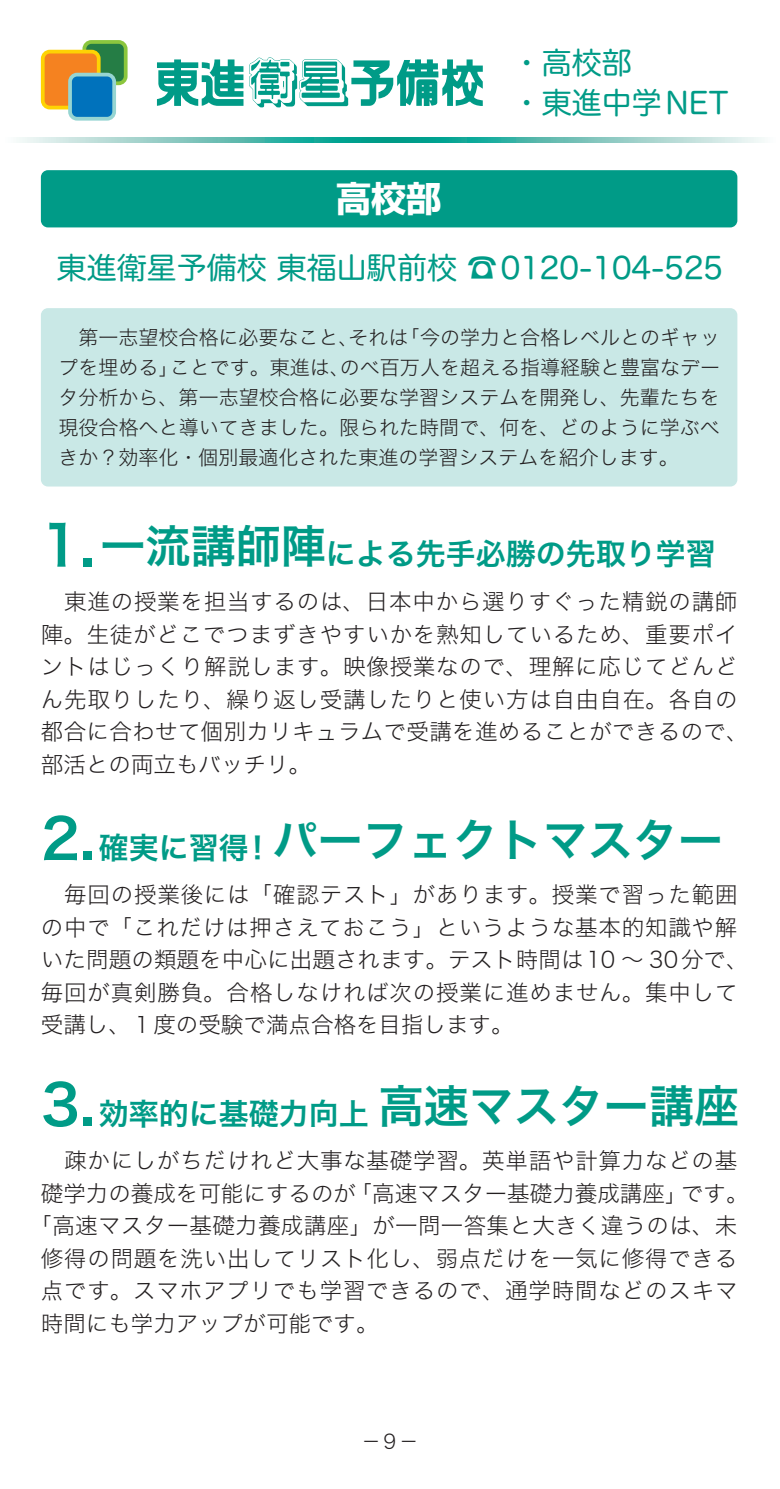
<style>
.page{position:relative;width:780px;height:1489px;background:#fff}
.page>*{position:absolute;margin:0;border:0;box-sizing:border-box;transform-origin:0 0}
.t1{font:45px "Hira Kaku Pro N W6";color:#009b87}
.t2{font:35px "A TTC Shin Go Bold";color:#fff}
.t3{font:30px "Hira Kaku Pro N W6";color:#009b87}
.t4{font:30px/40px "Hira Maru Pro N W4";color:#009b87}
.t5{font:22.5px/32.5px "Hira Kaku Std N W2";letter-spacing:.035em;color:#231f20}
.t6{font:22.5px "Hira Kaku Std N W2";color:#231f20}
.t7{font:22.5px "Hira Kaku Std N W2";letter-spacing:.015em;color:#231f20}
.t8{font:20px/30px "Hira Kaku Std N W2";color:#231f20;text-align:justify}
.s1{font-size:55px}
.s2{font-size:45px}
.s3{font-size:30px}
</style>
<div class="page">
<div style="left:41px;top:308px;width:696px;height:178px;background:#c9e8e6;border-radius:7px"></div>
<svg style="left:17px;top:138px;width:747px;height:5px;background:#6ec3b9"></svg>
<svg style="left:157px;top:59px;width:86px;height:47px"></svg>
<svg style="left:249px;top:57px;width:234px;height:51px"></svg>
<div style="left:84px;top:42px;width:42px;height:41px;background:#257d45;border-radius:7px"></div>
<div style="left:82px;top:40px;width:45px;height:45px;border:4px solid #8bc63e;border-radius:7px"></div>
<div style="left:43px;top:52px;width:56px;height:56px;background:#f58220;border-radius:7px"></div>
<div style="left:41px;top:50px;width:60px;height:59px;border:4px solid #fed304;border-radius:7px"></div>
<div style="left:70px;top:75px;width:44px;height:44px;background:#0072bc;border-radius:7px"></div>
<div style="left:68px;top:73px;width:48px;height:48px;border:4px solid #96d5d2;border-radius:7px"></div>
<div style="left:41px;top:170px;width:696px;height:57px;background:#009b87;border-radius:7px"></div>
<h2 class="t2" style="left:336px;top:171px;width:106px">高校部</h2>
<h3 class="t4" style="left:511px;top:41px;width:218px">・高校部<br>・東進中学NET</h3>
<h3 class="t4" style="left:57px;top:246px;width:667px">東進衛星予備校 東福山駅前校 ☎0120-104-525</h3>
<p class="t8" style="left:58px;top:322px;width:663px">　第一志望校合格に必要なこと、それは「今の学力と合格レベルとのギャップを埋める」ことです。東進は、のべ百万人を超える指導経験と豊富なデータ分析から、第一志望校合格に必要な学習システムを開発し、先輩たちを現役合格へと導いてきました。限られた時間で、何を、どのように学ぶべきか？効率化・個別最適化された東進の学習システムを紹介します。</p>
<h3 class="t3" style="left:41px;top:527px;width:676px"><span class="s1">1.</span><span class="s2">一流講師陣</span>による先手必勝の先取り学習</h3>
<p class="t5" style="left:41px;top:585px;width:709px">　東進の授業を担当するのは、日本中から選りすぐった精鋭の講師陣。生徒がどこでつまずきやすいかを熟知しているため、重要ポイントはじっくり解説します。映像授業なので、理解に応じてどんどん先取りしたり、繰り返し受講したりと使い方は自由自在。各自の都合に合わせて個別カリキュラムで受講を進めることができるので、部活との両立もバッチリ。</p>
<h1 class="t1" style="left:41px;top:799px;width:683px"><span class="s1">2.</span><span class="s3">確実に習得!</span> パーフェクトマスター</h1>
<p class="t5" style="left:41px;top:878px;width:709px">　毎回の授業後には「確認テスト」があります。授業で習った範囲の中で「これだけは押さえておこう」というような基本的知識や解いた問題の類題を中心に出題されます。テスト時間は10 ～ 30分で、毎回が真剣勝負。合格しなければ次の授業に進めません。集中して受講し、１度の受験で満点合格を目指します。</p>
<h3 class="t3" style="left:41px;top:1086px;width:699px"><span class="s1">3.</span>効率的に基礎力向上 <span class="s2">高速マスター講座</span></h3>
<p class="t5" style="left:41px;top:1144px;width:698px">　疎かにしがちだけれど大事な基礎学習。英単語や計算力などの基</p>
<p class="t6" style="left:41px;top:1176px;width:709px">礎学力の養成を可能にするのが「高速マスター基礎力養成講座」です。</p>
<p class="t7" style="left:30px;top:1208px;width:709px">「高速マスター基礎力養成講座」が一問一答集と大きく違うのは、未</p>
<p class="t5" style="left:41px;top:1241px;width:698px">修得の問題を洗い出してリスト化し、弱点だけを一気に修得できる</p>
<p class="t5" style="left:41px;top:1273px;width:698px">点です。スマホアプリでも学習できるので、通学時間などのスキマ</p>
<p class="t6" style="left:41px;top:1306px;width:339px">時間にも学力アップが可能です。</p>
<p class="t8" style="left:361px;top:1425px;width:59px">－9－</p>
</div>
